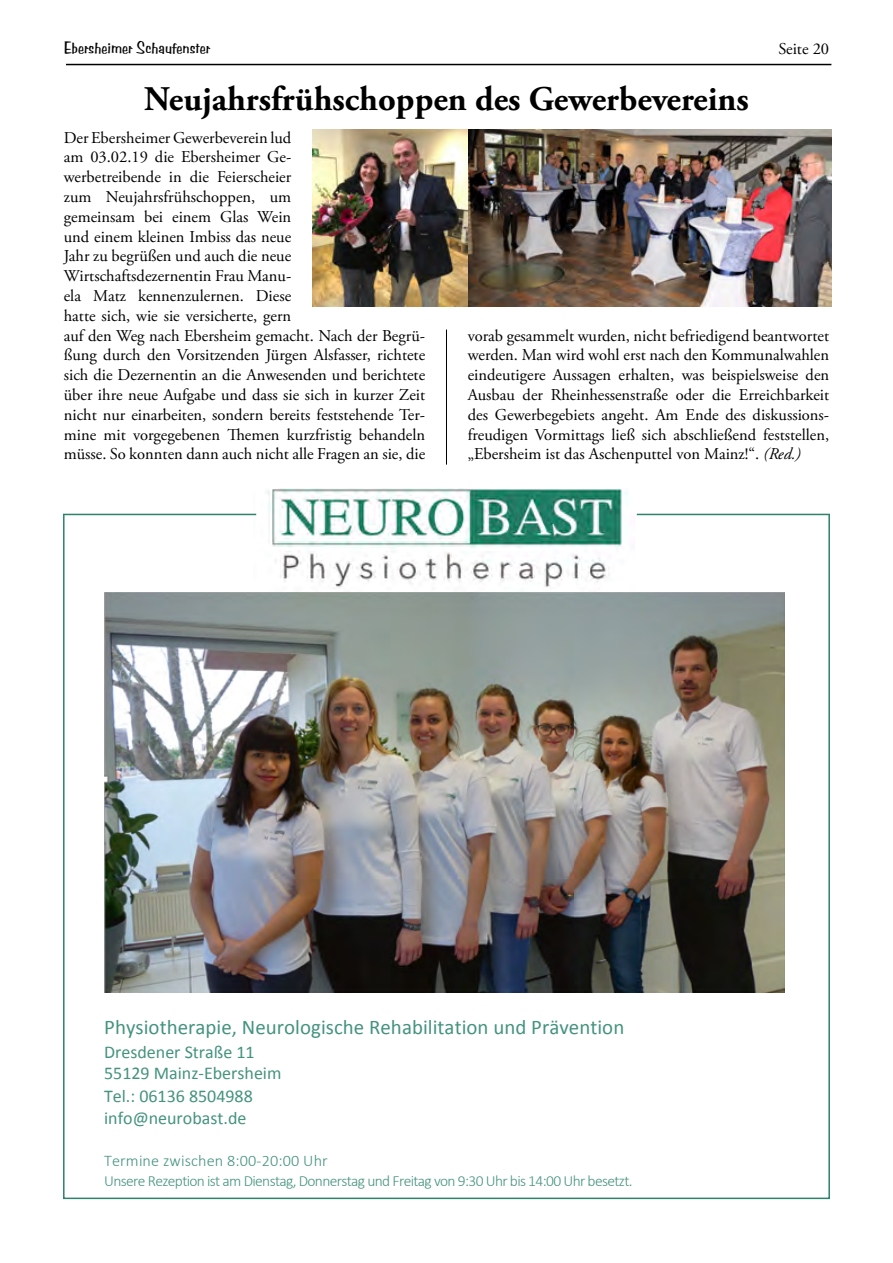
<style>
.page{position:relative;width:893px;height:1263px;background:#fff}
.page>*{position:absolute;margin:0;border:0;box-sizing:border-box;transform-origin:0 0}
.t1{font:700 34.5px "Adobe Garamond Pro";color:#000}
.t2{font:20.85px "Calibri";letter-spacing:.005em;color:#44937d}
.t3{font:18px/22px "Calibri";color:#44937d}
.t4{font:16.5px/19.8px "Adobe Garamond Pro";color:#000}
.t5{font:16.5px "Benguiat Frisky";color:#000}
.t6{font:300 16.2px "Calibri";letter-spacing:.01em;color:#44937d}
.t7{font:300 15.45px "Calibri";letter-spacing:-.04em;color:#44937d}
.s1{font-style:italic}
</style>
<div class="page">
<hr style="left:66px;top:64px;width:765px;height:1px;background:#000">
<img style="left:254px;top:488px;width:374px;height:100px">
<img style="left:104px;top:592px;width:680px;height:400px">
<hr style="left:63px;top:514px;width:193px;height:1px;background:#2d826a">
<hr style="left:637px;top:514px;width:193px;height:1px;background:#2d826a">
<img style="left:313px;top:130px;width:518px;height:176px">
<hr style="left:446px;top:330px;width:1px;height:135px;background:#000">
<p class="t5" style="left:64px;top:37px;width:148px">Ebersheimer Schaufenster</p>
<p class="t4" style="left:778px;top:40px;width:52px">Seite 20</p>
<h1 class="t1" style="left:144px;top:79px;width:606px">Neujahrsfrühschoppen des Gewerbevereins</h1>
<p class="t4" style="left:64px;top:128px;width:363px">Der Ebersheimer Gewerbeverein lud<br>am 03.02.19 die Ebersheimer Ge-<br>werbetreibende in die Feierscheier<br>zum Neujahrsfrühschoppen, um<br>gemeinsam bei einem Glas Wein<br>und einem kleinen Imbiss das neue<br>Jahr zu begrüßen und auch die neue Wirtschaftsdezernentin Frau Manu-<br>ela Matz kennenzulernen. Diese<br>hatte sich, wie sie versicherte, gern<br>auf den Weg nach Ebersheim gemacht. Nach der Begrü&shy;ßung durch den Vorsitzenden Jürgen Alsfasser, richtete sich die Dezernentin an die Anwesenden und berichtete über ihre neue Aufgabe und dass sie sich in kurzer Zeit nicht nur einarbeiten, sondern bereits feststehende Ter&shy;mine mit vorgegebenen Themen kurzfristig behandeln müsse. So konnten dann auch nicht alle Fragen an sie, die</p>
<p class="t4" style="left:468px;top:326px;width:363px;text-align:justify">vorab gesammelt wurden, nicht befriedigend beantwortet werden. Man wird wohl erst nach den Kommunalwahlen eindeutigere Aussagen erhalten, was beispielsweise den Ausbau der Rheinhessenstraße oder die Erreichbarkeit des Gewerbegebiets angeht. Am Ende des diskussions&shy;freudigen Vormittags ließ sich abschließend feststellen, „Ebersheim ist das Aschenputtel von Mainz!“. <span class="s1">(Red.)</span></p>
<p class="t2" style="left:104px;top:1014px;width:522px">Physiotherapie, Neurologische Rehabilitation und Prävention</p>
<p class="t3" style="left:104px;top:1040px;width:179px">Dresdener Straße 11<br>55129 Mainz-Ebersheim<br>Tel.: 06136 8504988 info@neurobast.de</p>
<p class="t6" style="left:104px;top:1151px;width:225px">Termine zwischen 8:00-20:00 Uhr</p>
<p class="t7" style="left:104px;top:1171px;width:530px">Unsere Rezeption ist am Dienstag, Donnerstag und Freitag von 9:30 Uhr bis 14:00 Uhr besetzt.</p>
</div>
